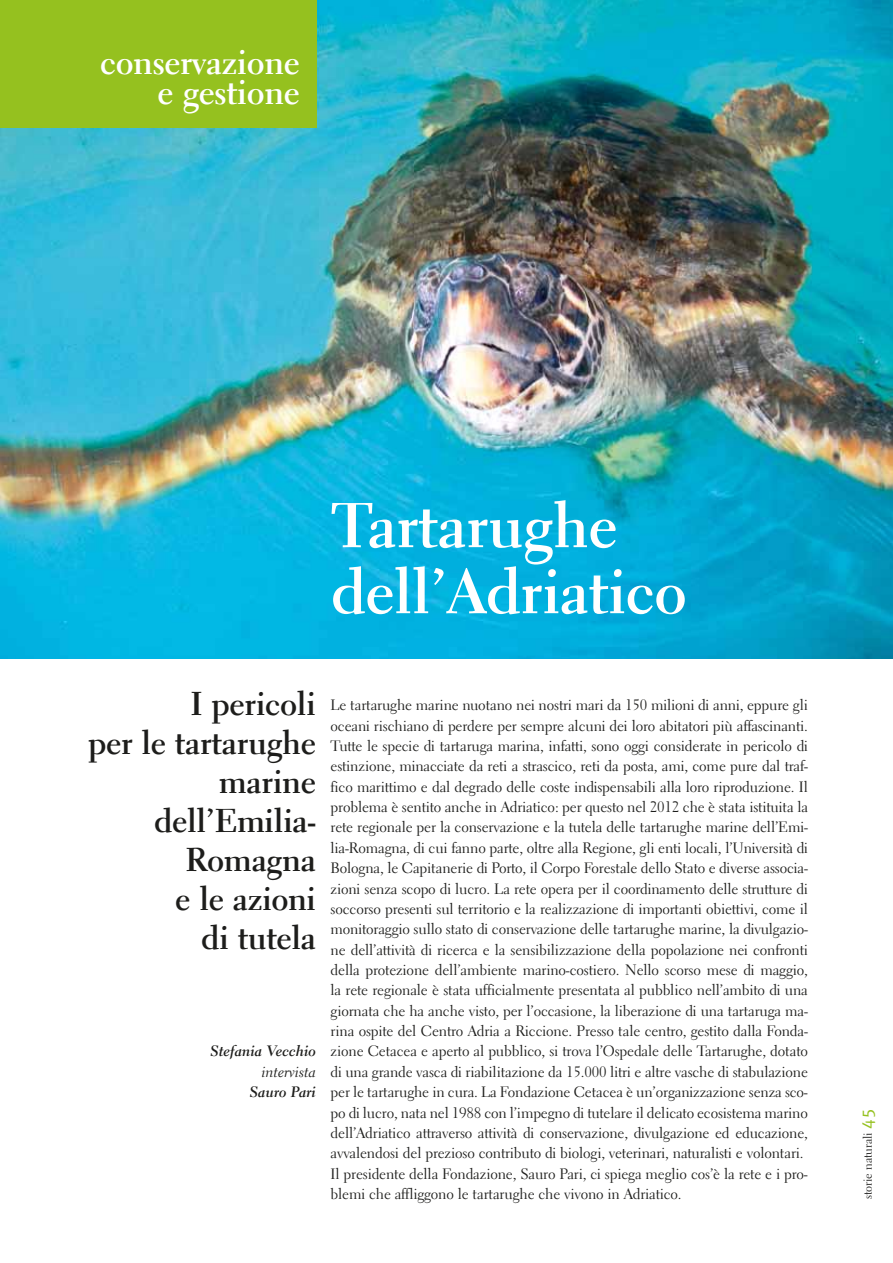
<style>
.page{position:relative;width:893px;height:1263px;background:#fff}
.page>*{position:absolute;margin:0;border:0;box-sizing:border-box;transform-origin:0 0}
.t1{font:700 63px/66px "Electra LH";letter-spacing:-.01em;color:#fff}
.t2{font:700 34.5px/30px "Electra LH";letter-spacing:-.01em;color:#fff;text-align:right}
.t3{font:700 33px/39px "Electra LH";letter-spacing:-.01em;color:#1d1d1b;text-align:right}
.t4{font:700 27px "Electra LH";color:#fff}
.t5{font:15px/20.4px "Electra LH";letter-spacing:-.01em;color:#1d1d1b}
.t6{font:15px "Electra LH Bold Cursive";color:#1d1d1b}
.t7{font:15px "Electra LH Cursive";color:#1d1d1b}
.t8{font:12px "Electra LH";letter-spacing:-.005em;color:#1d1d1b}
.s1{font-family:"Meta";font-size:18px;color:#95c11f}
</style>
<div class="page">
<img style="left:0;top:0;width:893px;height:659px">
<div style="left:0;top:0;width:316px;height:128px;background:#95c11f"></div>
<h3 class="t4" style="left:186px;top:38px;width:115px">e gestione</h3>
<h2 class="t2" style="left:100px;top:47px;width:201px">conservazione e gestione</h2>
<h1 class="t1" style="left:331px;top:492px;width:357px">Tartarughe dell’Adriatico</h1>
<h3 class="t3" style="left:88px;top:684px;width:230px">I pericoli<br>per le tartarughe marine dell’Emilia-<br>Romagna<br>e le azioni<br>di tutela</h3>
<p class="t6" style="left:211px;top:1042px;width:107px">Stefania Vecchio</p>
<p class="t7" style="left:261px;top:1062px;width:56px">intervista</p>
<p class="t6" style="left:250px;top:1083px;width:68px">Sauro Pari</p>
<p class="t5" style="left:331px;top:695px;width:479px">Le tartarughe marine nuotano nei nostri mari da 150 milioni di anni, eppure gli oceani rischiano di perdere per sempre alcuni dei loro abitatori più affascinanti.<br>Tutte le specie di tartaruga marina, infatti, sono oggi considerate in pericolo di estinzione, minacciate da reti a strascico, reti da posta, ami, come pure dal traf&shy;fico marittimo e dal degrado delle coste indispensabili alla loro riproduzione. Il problema è sentito anche in Adriatico: per questo nel 2012 che è stata istituita la rete regionale per la conservazione e la tutela delle tartarughe marine dell’Emi&shy;lia-Romagna, di cui fanno parte, oltre alla Regione, gli enti locali, l’Università di Bologna, le Capitanerie di Porto, il Corpo Forestale dello Stato e diverse associa&shy;zioni senza scopo di lucro. La rete opera per il coordinamento delle strutture di soccorso presenti sul territorio e la realizzazione di importanti obiettivi, come il monitoraggio sullo stato di conservazione delle tartarughe marine, la divulgazio&shy;ne dell’attività di ricerca e la sensibilizzazione della popolazione nei confronti della protezione dell’ambiente marino-costiero. Nello scorso mese di maggio, la rete regionale è stata ufficialmente presentata al pubblico nell’ambito di una giornata che ha anche visto, per l’occasione, la liberazione di una tartaruga ma&shy;rina ospite del Centro Adria a Riccione. Presso tale centro, gestito dalla Fonda&shy;zione Cetacea e aperto al pubblico, si trova l’Ospedale delle Tartarughe, dotato di una grande vasca di riabilitazione da 15.000 litri e altre vasche di stabulazione per le tartarughe in cura. La Fondazione Cetacea è un’organizzazione senza sco&shy;po di lucro, nata nel 1988 con l’impegno di tutelare il delicato ecosistema marino dell’Adriatico attraverso attività di conservazione, divulgazione ed educazione, avvalendosi del prezioso contributo di biologi, veterinari, naturalisti e volontari.<br>Il presidente della Fondazione, Sauro Pari, ci spiega meglio cos’è la rete e i pro&shy;blemi che affliggono le tartarughe che vivono in Adriatico.</p>
<p class="t8" style="left:860px;top:1199px;width:92px;rotate:-90deg">storie naturali <span class="s1">45</span></p>
</div>
